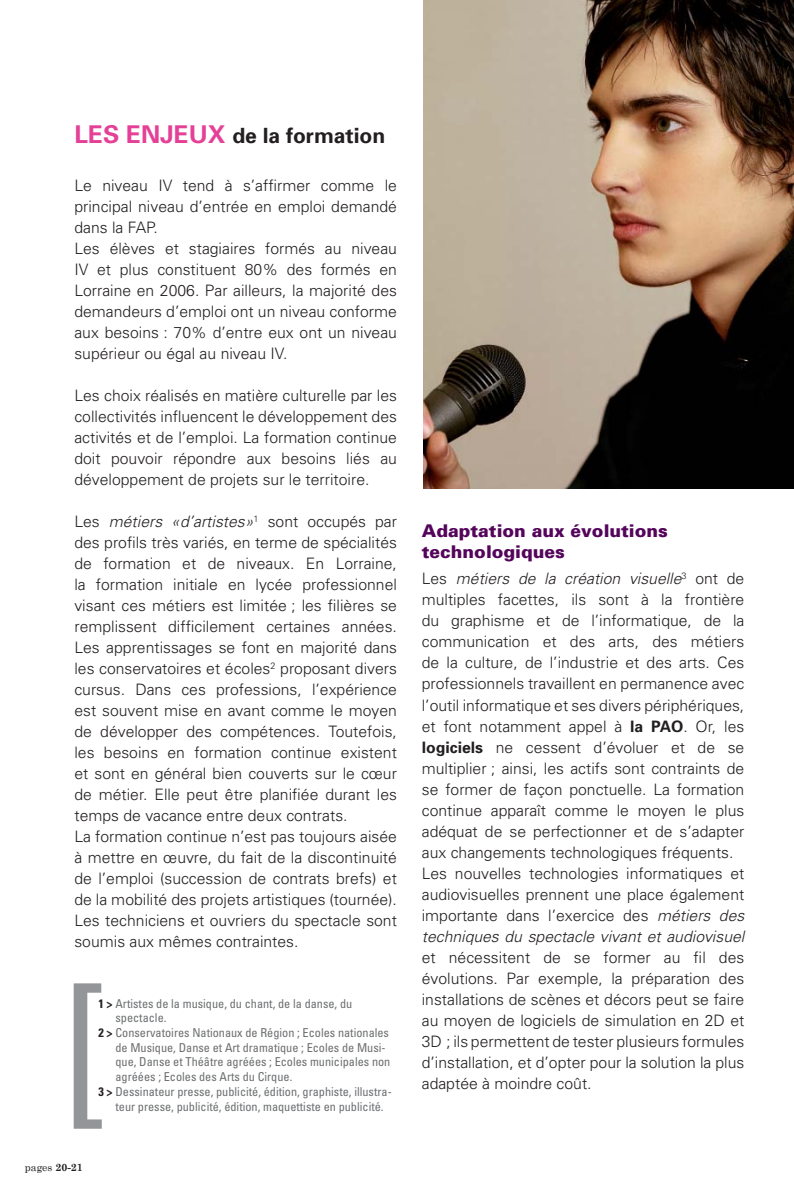
<style>
.page{position:relative;width:794px;height:1191px;background:#fff}
.page>*{position:absolute;margin:0;border:0;box-sizing:border-box;transform-origin:0 0}
.t1{font:condensed 166.25px "Univers";color:#939598}
.t2{font:700 21px "Univers";color:#231f20}
.t3{font:900 17.5px/21px "Univers";color:#54055b}
.t4{font:300 15.75px/21px "Univers";color:#231f20}
.t5{font:condensed 12.25px "Univers";color:#6c6e70}
.t6{font:10.5px "Century Schoolbook";color:#231f20}
.s1{font-size:24.5px;color:#e54097}
.s2{font-style:italic}
.s3{font-weight:700;color:#231f20}
.s4{font-weight:700}
</style>
<div class="page">
<img style="left:423px;top:0;width:371px;height:488px">
<h2 class="t2" style="left:74px;top:128px;width:312px"><span class="s1">LES ENJEUX</span> de la formation</h2>
<p class="t4" style="left:74px;top:176px;width:324px">Le niveau IV tend à s’affirmer comme le principal niveau d’entrée en emploi demandé dans la FAP.<br>Les élèves et stagiaires formés au niveau IV et plus constituent 80% des formés en Lorraine en 2006. Par ailleurs, la majorité des demandeurs d’emploi ont un niveau conforme aux besoins : 70% d’entre eux ont un niveau supérieur ou égal au niveau IV.</p>
<p class="t4" style="left:74px;top:386px;width:324px;text-align:justify">Les choix réalisés en matière culturelle par les collectivités influencent le développement des activités et de l’emploi. La formation continue doit pouvoir répondre aux besoins liés au développement de projets sur le territoire.</p>
<p class="t4" style="left:74px;top:512px;width:324px">Les <span class="s2">métiers «d’artistes»</span><sup>1</sup> sont occupés par des profils très variés, en terme de spécialités de formation et de niveaux. En Lorraine, la formation initiale en lycée professionnel visant ces métiers est limitée ; les filières se remplissent difficilement certaines années.<br>Les apprentissages se font en majorité dans les conservatoires et écoles<sup>2</sup> proposant divers cursus. Dans ces professions, l’expérience est souvent mise en avant comme le moyen de développer des compétences. Toutefois, les besoins en formation continue existent et sont en général bien couverts sur le cœur de métier. Elle peut être planifiée durant les temps de vacance entre deux contrats.<br>La formation continue n’est pas toujours aisée à mettre en œuvre, du fait de la discontinuité de l’emploi (succession de contrats brefs) et de la mobilité des projets artistiques (tournée).<br>Les techniciens et ouvriers du spectacle sont soumis aux mêmes contraintes.</p>
<h1 class="t1" style="left:62px;top:989px;width:48px">[</h1>
<p class="t5" style="left:98px;top:998px;width:255px"><span class="s3">1 &gt;</span> Artistes de la musique, du chant, de la danse, du</p>
<p class="t5" style="left:115px;top:1013px;width:53px">spectacle.</p>
<p class="t5" style="left:98px;top:1028px;width:292px"><span class="s3">2 &gt;</span> Conservatoires Nationaux de Région ; Ecoles nationales</p>
<p class="t5" style="left:115px;top:1042px;width:272px">de Musique, Danse et Art dramatique ; Ecoles de Musi-</p>
<p class="t5" style="left:115px;top:1057px;width:276px">que, Danse et Théâtre agréées ; Ecoles municipales non</p>
<p class="t5" style="left:115px;top:1072px;width:178px">agréées ; Ecoles des Arts du Cirque.</p>
<p class="t5" style="left:98px;top:1087px;width:295px"><span class="s3">3 &gt;</span> Dessinateur presse, publicité, édition, graphiste, illustra-</p>
<p class="t5" style="left:115px;top:1101px;width:270px">teur presse, publicité, édition, maquettiste en publicité.</p>
<p class="t6" style="left:25px;top:1160px;width:60px">pages <span class="s4">20-21</span></p>
<p class="t3" style="left:422px;top:522px;width:247px">Adaptation aux évolutions technologiques</p>
<p class="t4" style="left:422px;top:570px;width:324px">Les <span class="s2">métiers de la création visuelle</span><sup>3</sup> ont de multiples facettes, ils sont à la frontière du graphisme et de l’informatique, de la communication et des arts, des métiers de la culture, de l’industrie et des arts. Ces professionnels travaillent en permanence avec l’outil informatique et ses divers périphériques, et font notamment appel à <span class="s4">la PAO</span>. Or, les <span class="s4">logiciels</span> ne cessent d’évoluer et de se multiplier ; ainsi, les actifs sont contraints de se former de façon ponctuelle. La formation continue apparaît comme le moyen le plus adéquat de se perfectionner et de s’adapter aux changements technologiques fréquents.<br>Les nouvelles technologies informatiques et audiovisuelles prennent une place également importante dans l’exercice des <span class="s2">métiers des techniques du spectacle vivant et audiovisuel</span></p>
<p class="t4" style="left:422px;top:948px;width:324px;text-align:justify">et nécessitent de se former au fil des évolutions. Par exemple, la préparation des installations de scènes et décors peut se faire au moyen de logiciels de simulation en 2D et 3D ; ils permettent de tester plusieurs formules d’installation, et d’opter pour la solution la plus adaptée à moindre coût.</p>
</div>
